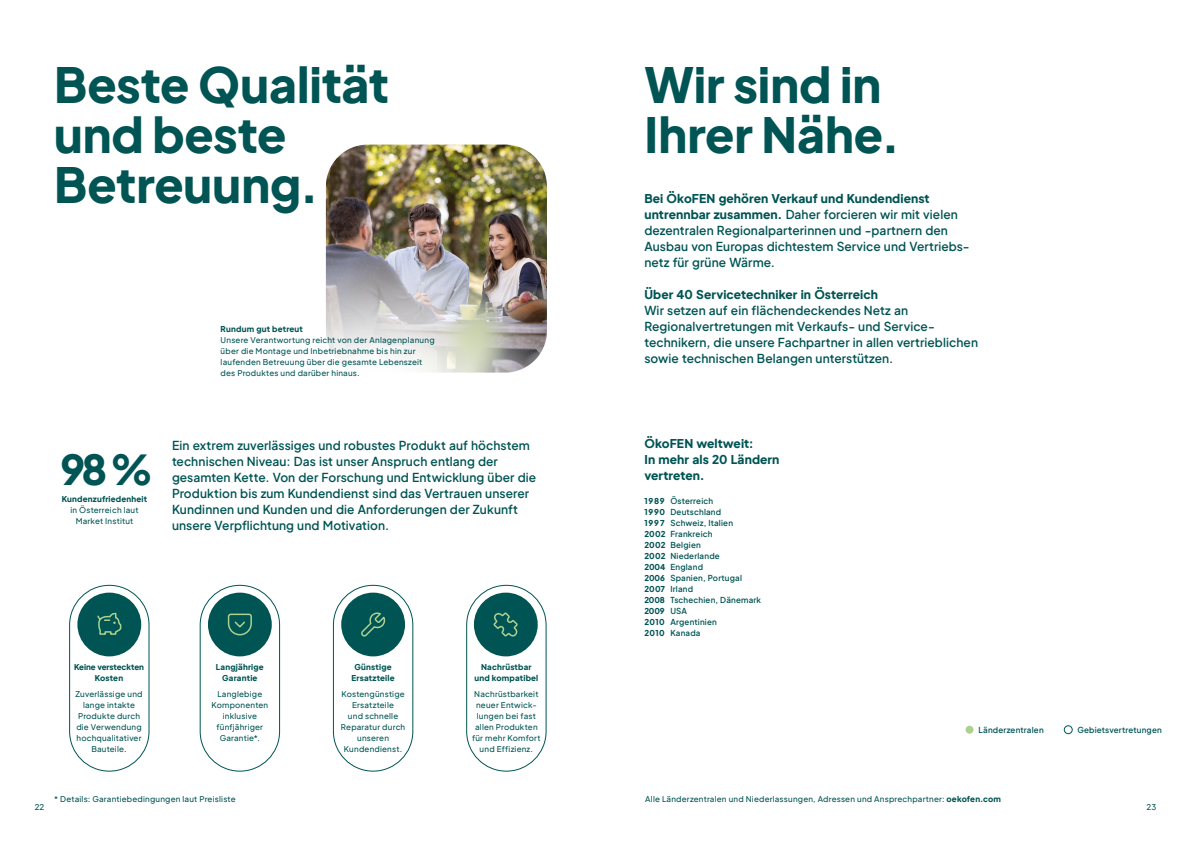
<style>
.page{position:relative;width:1191px;height:842px;background:#fff}
.page>*{position:absolute;margin:0;border:0;box-sizing:border-box;transform-origin:0 0}
.t1{font:800 48px/50px "Plus Jakarta Sans";color:#005454}
.t2{font:800 40.7px "Plus Jakarta Sans";color:#005454}
.t3{font:600 12px/16px "Plus Jakarta Sans";letter-spacing:.005em;color:#005454}
.t4{font:800 12px/16px "Plus Jakarta Sans";letter-spacing:.005em;color:#005454}
.t5{font:500 8px/11px "Plus Jakarta Sans";letter-spacing:.025em;color:#005454;text-align:center}
.t6{font:600 8px/11px "Plus Jakarta Sans";letter-spacing:.025em;color:#005454}
.t7{font:800 8px/11px "Plus Jakarta Sans";letter-spacing:.02em;color:#005454;text-align:center}
.t8{font:800 8px/11px "Plus Jakarta Sans";letter-spacing:-.01em;color:#005454;text-align:center}
.s1{font-weight:800}
</style>
<div class="page">
<img style="left:326px;top:145px;width:221px;height:185px">
<svg style="left:191px;top:242px;width:373px;height:306px"></svg>
<div style="left:69px;top:585px;width:80px;height:186px;border:1px solid #005454;border-radius:40px"></div>
<div style="left:200px;top:585px;width:80px;height:186px;border:1px solid #005454;border-radius:40px"></div>
<div style="left:333px;top:585px;width:80px;height:186px;border:1px solid #005454;border-radius:40px"></div>
<div style="left:466px;top:585px;width:80px;height:186px;border:1px solid #005454;border-radius:40px"></div>
<div style="left:77px;top:593px;width:64px;height:63px;background:#005454;border-radius:50%"></div>
<svg style="left:97px;top:612px;width:25px;height:23px"></svg>
<div style="left:208px;top:593px;width:64px;height:63px;background:#005454;border-radius:50%"></div>
<svg style="left:227px;top:613px;width:25px;height:23px"></svg>
<div style="left:341px;top:593px;width:64px;height:63px;background:#005454;border-radius:50%"></div>
<svg style="left:361px;top:612px;width:25px;height:25px"></svg>
<div style="left:474px;top:593px;width:64px;height:63px;background:#005454;border-radius:50%"></div>
<svg style="left:493px;top:612px;width:25px;height:25px"></svg>
<div style="left:965px;top:726px;width:8px;height:8px;background:#abd190;border-radius:50%"></div>
<div style="left:1063px;top:725px;width:9px;height:9px;border:1px solid #005454;border-radius:50%"></div>
<h1 class="t1" style="left:54px;top:54px;width:336px">Beste Qualität und beste<br>Betreuung.</h1>
<p class="t7" style="left:221px;top:323px;width:84px">Rundum gut betreut</p>
<p class="t5" style="left:221px;top:334px;width:215px;text-align:left">Unsere Verantwortung reicht von der Anlagenplanung über die Montage und Inbetriebnahme bis hin zur laufenden Betreuung über die gesamte Lebenszeit des Produktes und darüber hinaus.</p>
<h2 class="t2" style="left:60px;top:432px;width:95px">98 %</h2>
<p class="t7" style="left:62px;top:492px;width:87px">Kundenzufriedenheit</p>
<p class="t5" style="left:70px;top:503px;width:70px">in Österreich laut<br>Market Institut</p>
<p class="t3" style="left:172px;top:436px;width:366px">Ein extrem zuverlässiges und robustes Produkt auf höchstem technischen Niveau: Das ist unser Anspruch entlang der gesamten Kette. Von der Forschung und Entwicklung über die Produktion bis zum Kundendienst sind das Vertrauen unserer Kundinnen und Kunden und die Anforderungen der Zukunft unsere Verpflichtung und Motivation.</p>
<p class="t8" style="left:74px;top:660px;width:71px">Keine versteckten<br>Kosten</p>
<p class="t5" style="left:75px;top:688px;width:69px">Zuverlässige und lange intakte<br>Produkte durch die Verwendung hochqualitativer<br>Bauteile.</p>
<p class="t7" style="left:216px;top:660px;width:49px">Langjährige<br>Garantie</p>
<p class="t5" style="left:211px;top:688px;width:58px">Langlebige<br>Komponenten inklusive fünfjähriger<br>Garantie*.</p>
<p class="t7" style="left:351px;top:660px;width:45px">Günstige<br>Ersatzteile</p>
<p class="t5" style="left:341px;top:688px;width:66px">Kostengünstige<br>Ersatzteile<br>und schnelle<br>Reparatur durch unseren<br>Kundendienst.</p>
<p class="t7" style="left:474px;top:660px;width:65px">Nachrüstbar und kompatibel</p>
<p class="t5" style="left:472px;top:688px;width:70px">Nachrüstbarkeit neuer Entwick&shy;lungen bei fast allen Produkten für mehr Komfort und Effizienz.</p>
<h1 class="t1" style="left:644px;top:54px;width:257px">Wir sind in<br>Ihrer Nähe.</h1>
<p class="t3" style="left:644px;top:189px;width:327px"><span class="s1">Bei ÖkoFEN gehören Verkauf und Kundendienst untrennbar zusammen.</span> Daher forcieren wir mit vielen dezentralen Regionalparterinnen und -partnern den Ausbau von Europas dichtestem Service und Vertriebs&shy;netz für grüne Wärme.</p>
<p class="t4" style="left:644px;top:285px;width:235px">Über 40 Servicetechniker in Österreich</p>
<p class="t3" style="left:644px;top:301px;width:335px">Wir setzen auf ein flächendeckendes Netz an Regionalvertretungen mit Verkaufs- und Service&shy;technikern, die unsere Fachpartner in allen vertrieblichen sowie technischen Belangen unterstützen.</p>
<p class="t4" style="left:644px;top:433px;width:136px">ÖkoFEN weltweit:<br>In mehr als 20 Ländern vertreten.</p>
<p class="t6" style="left:644px;top:494px;width:118px"><span class="s1">1989</span> Österreich<br><span class="s1">1990</span> Deutschland<br><span class="s1">1997</span> Schweiz, Italien<br><span class="s1">2002</span> Frankreich<br><span class="s1">2002</span> Belgien<br><span class="s1">2002</span> Niederlande<br><span class="s1">2004</span> England<br><span class="s1">2006</span> Spanien, Portugal<br><span class="s1">2007</span> Irland<br><span class="s1">2008</span> Tschechien, Dänemark<br><span class="s1">2009</span> USA<br><span class="s1">2010</span> Argentinien<br><span class="s1">2010</span> Kanada</p>
<p class="t6" style="left:978px;top:723px;width:67px">Länderzentralen</p>
<p class="t6" style="left:1077px;top:723px;width:86px">Gebietsvertretungen</p>
<p class="t5" style="left:54px;top:793px;width:183px">* Details: Garantiebedingungen laut Preisliste</p>
<p class="t5" style="left:645px;top:793px;width:357px">Alle Länderzentralen und Niederlassungen, Adressen und Ansprechpartner: <span class="s1">oekofen.com</span></p>
<p class="t5" style="left:35px;top:801px;width:11px">22</p>
<p class="t5" style="left:1146px;top:801px;width:11px">23</p>
</div>
